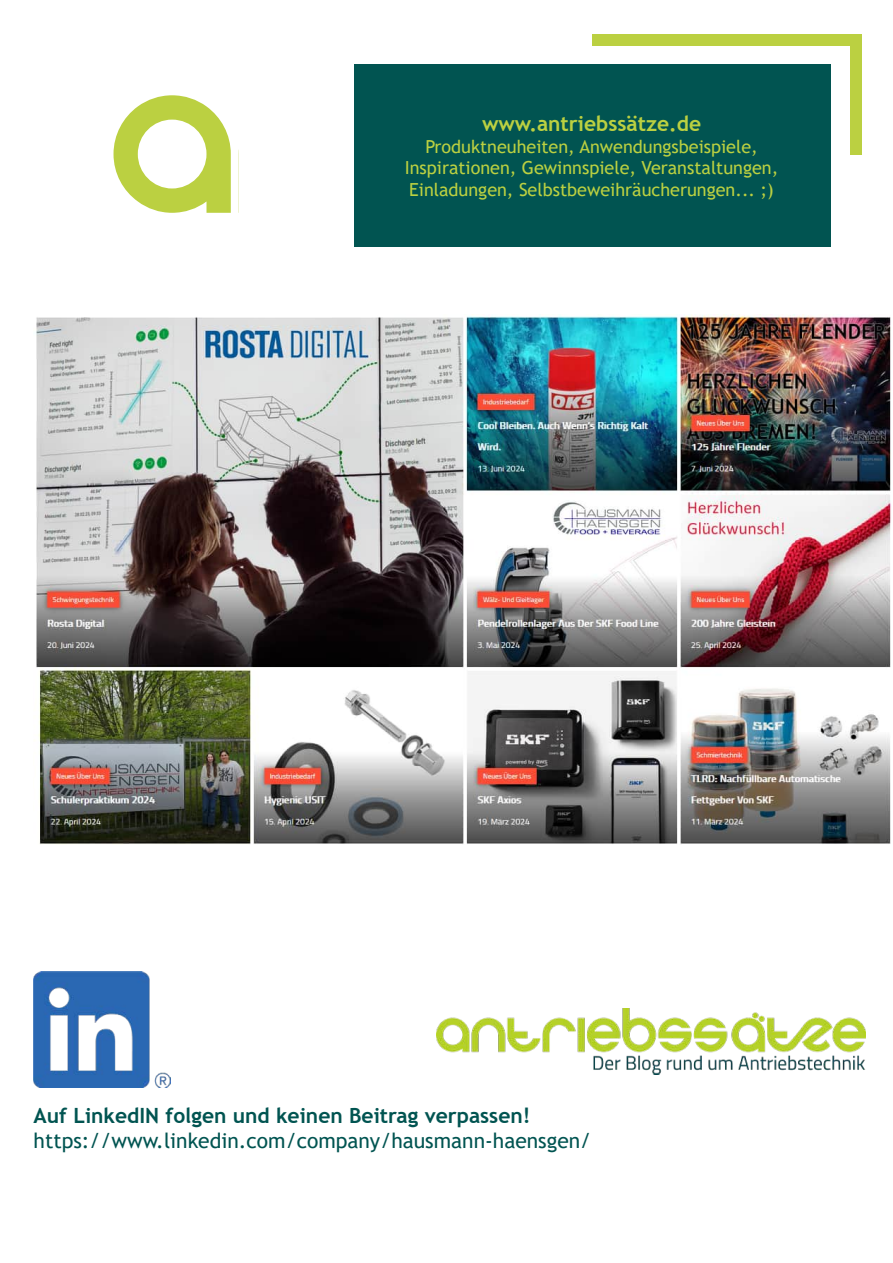
<style>
.page{position:relative;width:893px;height:1263px;background:#fff}
.page>*{position:absolute;margin:0;border:0;box-sizing:border-box;transform-origin:0 0}
.t1{font:21px "Trebuchet MS";color:#015451}
.t2{font:700 21px "Trebuchet MS";color:#015451}
.t3{font:700 21px "Trebuchet MS";color:#bbd041}
.t4{font:18px/21.6px "Trebuchet MS";color:#bbd041;text-align:center}
</style>
<div class="page">
<div style="left:354px;top:65px;width:477px;height:182px;background:#015451"></div>
<div style="left:592px;top:34px;width:264px;height:12px;background:#bbd041"></div>
<div style="left:850px;top:34px;width:12px;height:121px;background:#bbd041"></div>
<svg style="left:114px;top:95px;width:117px;height:118px"></svg>
<img style="left:36px;top:314px;width:855px;height:531px">
<img style="left:437px;top:1009px;width:428px;height:65px">
<img style="left:34px;top:971px;width:136px;height:117px">
<p class="t3" style="left:482px;top:110px;width:221px">www.antriebssätze.de</p>
<p class="t4" style="left:405px;top:135px;width:375px">Produktneuheiten, Anwendungsbeispiele,<br>Inspirationen, Gewinnspiele, Veranstaltungen,<br>Einladungen, Selbstbeweihräucherungen... ;)</p>
<p class="t2" style="left:34px;top:1102px;width:498px">Auf LinkedIN folgen und keinen Beitrag verpassen!</p>
<p class="t1" style="left:34px;top:1127px;width:559px">https://www.linkedin.com/company/hausmann-haensgen/</p>
</div>
